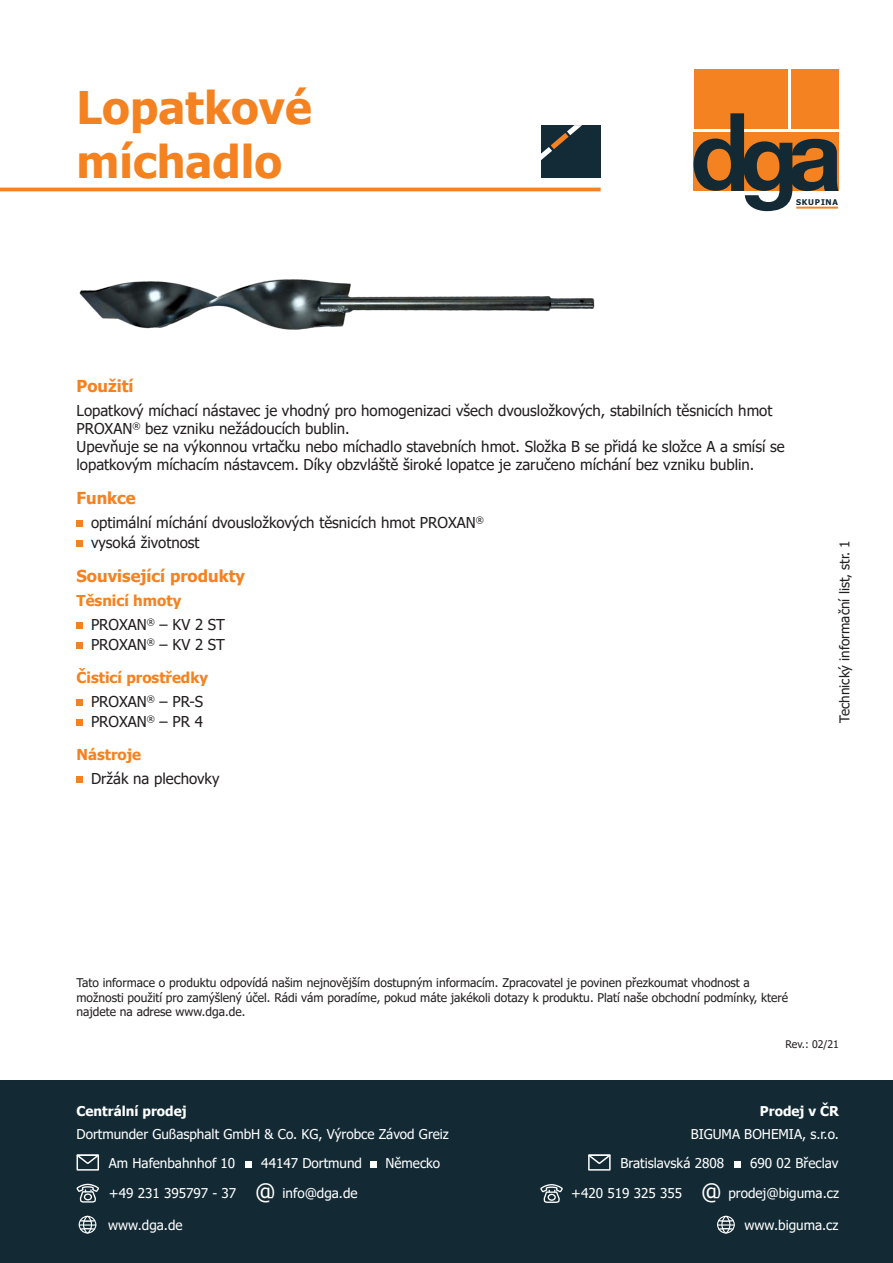
<style>
.page{position:relative;width:893px;height:1263px;background:#fff}
.page>*{position:absolute;margin:0;border:0;box-sizing:border-box;transform-origin:0 0}
.t1{font:700 45px "Tahoma";color:#f58220}
.t2{font:22.5px "Tahoma";color:#fff}
.t3{font:700 16.5px "Tahoma";color:#f58220}
.t4{font:15px/18px "Tahoma";color:#231f20}
.t5{font:700 15px "Tahoma";color:#f58220}
.t6{font:13.5px "Tahoma";color:#fff}
.t7{font:13.5px "Tahoma";color:#231f20}
.t8{font:700 13.5px "Tahoma";color:#fff}
.t9{font:12px/14.4px "Tahoma";color:#231f20}
.t10{font:10.5px "Tahoma";color:#231f20}
.t11{font:700 7.95px "Tahoma";letter-spacing:.1em;color:#132a35}
</style>
<div class="page">
<div style="left:694px;top:69px;width:93px;height:59px;background:#f58220"></div>
<div style="left:791px;top:69px;width:48px;height:59px;background:#f58220"></div>
<svg style="left:694px;top:113px;width:145px;height:98px"></svg>
<hr style="left:0;top:188px;width:601px;height:3px;background:#f58220">
<div style="left:541px;top:125px;width:60px;height:52px;background:#132b36"></div>
<svg style="left:541px;top:125px;width:41px;height:35px"></svg>
<img style="left:79px;top:279px;width:516px;height:51px">
<div style="left:77px;top:520px;width:6px;height:7px;background:#f58220"></div>
<div style="left:77px;top:540px;width:6px;height:7px;background:#f58220"></div>
<svg style="left:77px;top:700px;width:6px;height:6px"></svg>
<svg style="left:77px;top:720px;width:6px;height:6px"></svg>
<svg style="left:77px;top:623px;width:6px;height:6px"></svg>
<svg style="left:77px;top:643px;width:6px;height:6px"></svg>
<svg style="left:77px;top:777px;width:6px;height:6px"></svg>
<div style="left:0;top:1081px;width:893px;height:182px;background:#132a35"></div>
<svg style="left:77px;top:1154px;width:22px;height:16px"></svg>
<div style="left:245px;top:1161px;width:6px;height:7px;background:#fff"></div>
<svg style="left:77px;top:1184px;width:22px;height:18px"></svg>
<div style="left:371px;top:1161px;width:6px;height:7px;background:#fff"></div>
<div style="left:79px;top:1216px;width:17px;height:17px;border:1px solid #fff;border-radius:50%"></div>
<div style="left:83px;top:1216px;width:9px;height:17px;border:1px solid #fff;border-radius:50%"></div>
<svg style="left:79px;top:1219px;width:17px;height:12px"></svg>
<svg style="left:588px;top:1154px;width:23px;height:16px"></svg>
<div style="left:734px;top:1161px;width:6px;height:7px;background:#fff"></div>
<svg style="left:540px;top:1184px;width:23px;height:19px"></svg>
<div style="left:717px;top:1216px;width:18px;height:17px;border:1px solid #fff;border-radius:50%"></div>
<div style="left:721px;top:1216px;width:9px;height:17px;border:1px solid #fff;border-radius:50%"></div>
<svg style="left:717px;top:1219px;width:18px;height:12px"></svg>
<p class="t1" style="left:77px;top:76px;width:237px">Lopatkové</p>
<p class="t1" style="left:77px;top:130px;width:207px">míchadlo</p>
<p class="t11" style="left:796px;top:197px;width:43px">SKUPINA</p>
<p class="t3" style="left:77px;top:374px;width:59px">Použití</p>
<p class="t4" style="left:77px;top:402px;width:697px">Lopatkový míchací nástavec je vhodný pro homogenizaci všech dvousložkových, stabilních těsnicích hmot<br>PROXAN<sup>®</sup> bez vzniku nežádoucích bublin.</p>
<p class="t4" style="left:77px;top:438px;width:710px">Upevňuje se na výkonnou vrtačku nebo míchadlo stavebních hmot. Složka B se přidá ke složce A a smísí se lopatkovým míchacím nástavcem. Díky obzvláště široké lopatce je zaručeno míchání bez vzniku bublin.</p>
<p class="t3" style="left:77px;top:486px;width:61px">Funkce</p>
<p class="t4" style="left:91px;top:514px;width:394px">optimální míchání dvousložkových těsnicích hmot PROXAN<sup>®</sup></p>
<p class="t4" style="left:91px;top:534px;width:110px">vysoká životnost</p>
<p class="t3" style="left:77px;top:564px;width:170px">Související produkty</p>
<p class="t4" style="left:91px;top:616px;width:136px">PROXAN<sup>®</sup> – KV 2 ST</p>
<p class="t4" style="left:91px;top:636px;width:136px">PROXAN<sup>®</sup> – KV 2 ST</p>
<p class="t5" style="left:77px;top:590px;width:106px">Těsnicí hmoty</p>
<p class="t5" style="left:77px;top:667px;width:133px">Čisticí prostředky</p>
<p class="t4" style="left:91px;top:693px;width:114px">PROXAN<sup>®</sup> – PR-S</p>
<p class="t4" style="left:91px;top:713px;width:113px">PROXAN<sup>®</sup> – PR 4</p>
<p class="t5" style="left:77px;top:744px;width:66px">Nástroje</p>
<p class="t4" style="left:91px;top:770px;width:130px">Držák na plechovky</p>
<p class="t7" style="left:835px;top:723px;width:184px;rotate:-90deg">Technický informační list, str. 1</p>
<p class="t9" style="left:77px;top:976px;width:713px">Tato informace o produktu odpovídá našim nejnovějším dostupným informacím. Zpracovatel je povinen přezkoumat vhodnost a možnosti použití pro zamýšlený účel. Rádi vám poradíme, pokud máte jakékoli dotazy k produktu. Platí naše obchodní podmínky, které najdete na adrese www.dga.de.</p>
<p class="t8" style="left:77px;top:1102px;width:112px">Centrální prodej</p>
<p class="t6" style="left:77px;top:1125px;width:374px">Dortmunder Gußasphalt GmbH &amp; Co. KG, Výrobce Závod Greiz</p>
<p class="t6" style="left:109px;top:1154px;width:128px">Am Hafenbahnhof 10</p>
<p class="t6" style="left:261px;top:1154px;width:102px">44147 Dortmund</p>
<p class="t6" style="left:109px;top:1184px;width:129px">+49 231 395797 - 37</p>
<p class="t2" style="left:255px;top:1177px;width:22px">@</p>
<p class="t6" style="left:283px;top:1184px;width:77px">info@dga.de</p>
<p class="t6" style="left:108px;top:1216px;width:76px">www.dga.de</p>
<p class="t6" style="left:385px;top:1154px;width:56px">Německo</p>
<p class="t10" style="left:786px;top:1037px;width:55px">Rev.: 02/21</p>
<p class="t8" style="left:760px;top:1102px;width:81px">Prodej v ČR</p>
<p class="t6" style="left:691px;top:1125px;width:150px">BIGUMA BOHEMIA, s.r.o.</p>
<p class="t6" style="left:620px;top:1154px;width:105px">Bratislavská 2808</p>
<p class="t6" style="left:750px;top:1154px;width:90px">690 02 Břeclav</p>
<p class="t6" style="left:571px;top:1184px;width:112px">+420 519 325 355</p>
<p class="t2" style="left:701px;top:1177px;width:22px">@</p>
<p class="t6" style="left:728px;top:1184px;width:112px">prodej@biguma.cz</p>
<p class="t6" style="left:744px;top:1216px;width:95px">www.biguma.cz</p>
</div>
